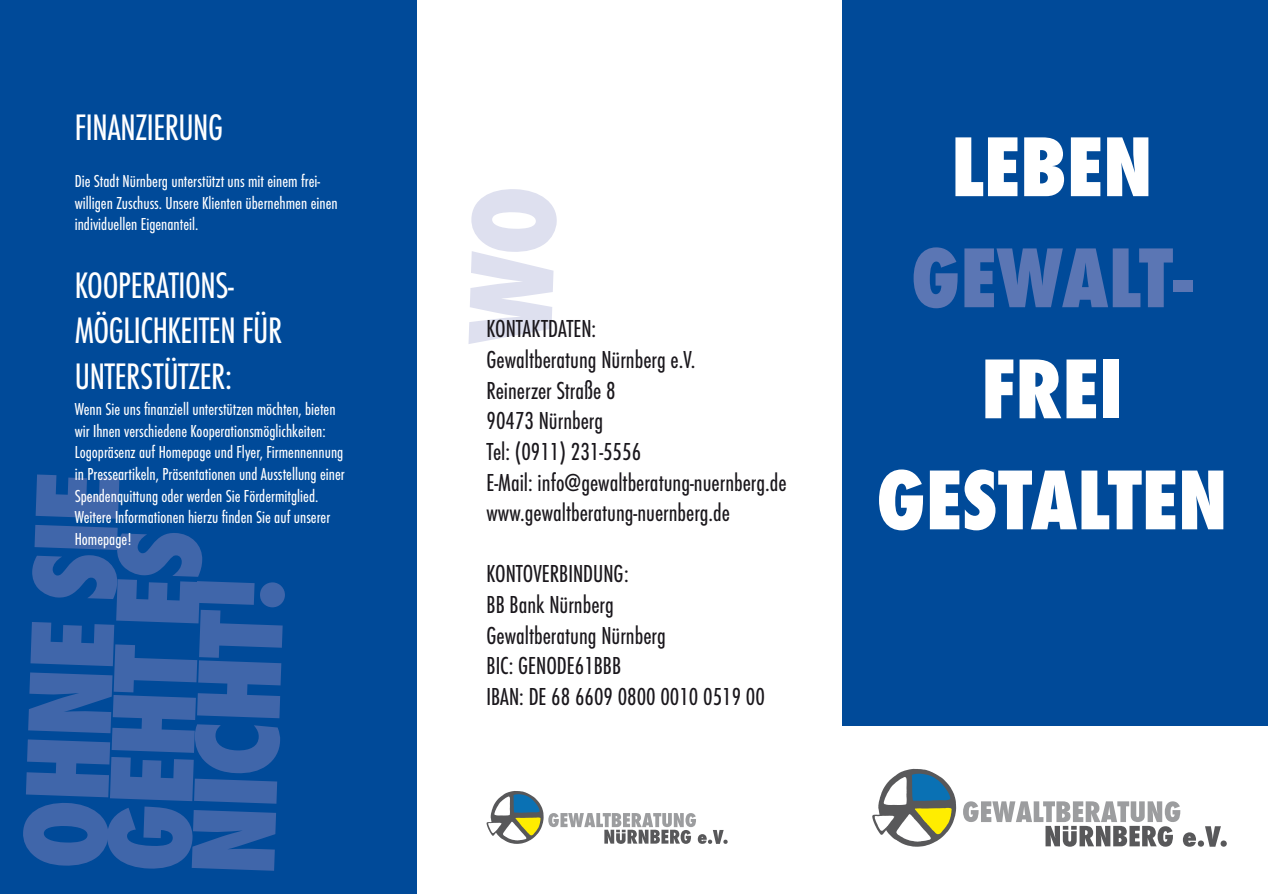
<style>
.page{position:relative;width:1268px;height:894px;background:#fff}
.page>*{position:absolute;margin:0;border:0;box-sizing:border-box;transform-origin:0 0}
.t1{font:700 expanded 123.45px "Futura Con";color:#4066aa}
.t2{font:700 expanded 88.05px/111px "Futura Con";color:#fff;text-align:center}
.t3{font:700 expanded 88.05px "Futura Con";color:#5b76b4}
.t4{font:38.25px/45.9px "Futura Con Boo";letter-spacing:-.01em;color:#fff}
.t5{font:25.5px/30.6px "Futura Con Boo";color:#1a171c}
.t6{font:18px/21.6px "Futura Con Boo";color:#fff}
</style>
<div class="page">
<div style="left:0;top:0;width:417px;height:894px;background:#004a99"></div>
<div style="left:842px;top:0;width:426px;height:725px;background:#004a99"></div>
<svg style="left:963px;top:801px;width:263px;height:45px"></svg>
<svg style="left:872px;top:769px;width:84px;height:77px"></svg>
<svg style="left:486px;top:791px;width:241px;height:52px"></svg>
<h3 class="t4" style="left:75px;top:106px;width:150px">FINANZIERUNG</h3>
<p class="t6" style="left:75px;top:171px;width:264px">Die Stadt Nürnberg unterstützt uns mit einem frei&shy;willigen Zuschuss. Unsere Klienten übernehmen einen individuellen Eigenanteil.</p>
<h3 class="t4" style="left:75px;top:264px;width:209px">KOOPERATIONS-<br>MÖGLICHKEITEN FÜR<br>UNTERSTÜTZER:</h3>
<p class="t6" style="left:75px;top:399px;width:271px">Wenn Sie uns finanziell unterstützen möchten, bieten wir Ihnen verschiedene Kooperationsmöglichkeiten:<br>Logopräsenz auf Homepage und Flyer, Firmennennung in Presseartikeln, Präsentationen und Ausstellung einer Spendenquittung oder werden Sie Fördermitglied.<br>Weitere Informationen hierzu finden Sie auf unserer Homepage!</p>
<h1 class="t1" style="left:14px;top:867px;width:399px;rotate:-88deg">OHNE SIE</h1>
<h1 class="t1" style="left:99px;top:870px;width:344px;rotate:-88deg">GEHT ES</h1>
<h1 class="t1" style="left:183px;top:873px;width:303px;rotate:-88deg">NICHT!</h1>
<h3 class="t5" style="left:486px;top:315px;width:211px">KONTAKTDATEN:<br>Gewaltberatung Nürnberg e.V.</h3>
<h3 class="t5" style="left:486px;top:376px;width:301px">Reinerzer Straße 8<br>90473 Nürnberg<br>Tel: (0911) 231-5556<br>E-Mail: info@gewaltberatung-nuernberg.de www.gewaltberatung-nuernberg.de</h3>
<h3 class="t5" style="left:486px;top:560px;width:280px">KONTOVERBINDUNG:<br>BB Bank Nürnberg<br>Gewaltberatung Nürnberg<br>BIC: GENODE61BBB<br>IBAN: DE 68 6609 0800 0010 0519 00</h3>
<h2 class="t2" style="left:951px;top:118px;width:203px">LEBEN</h2>
<h2 class="t3" style="left:911px;top:242px;width:283px">GEWAL T-</h2>
<h2 class="t2" style="left:876px;top:340px;width:353px">FREI<br>GESTALTEN</h2>
</div>
